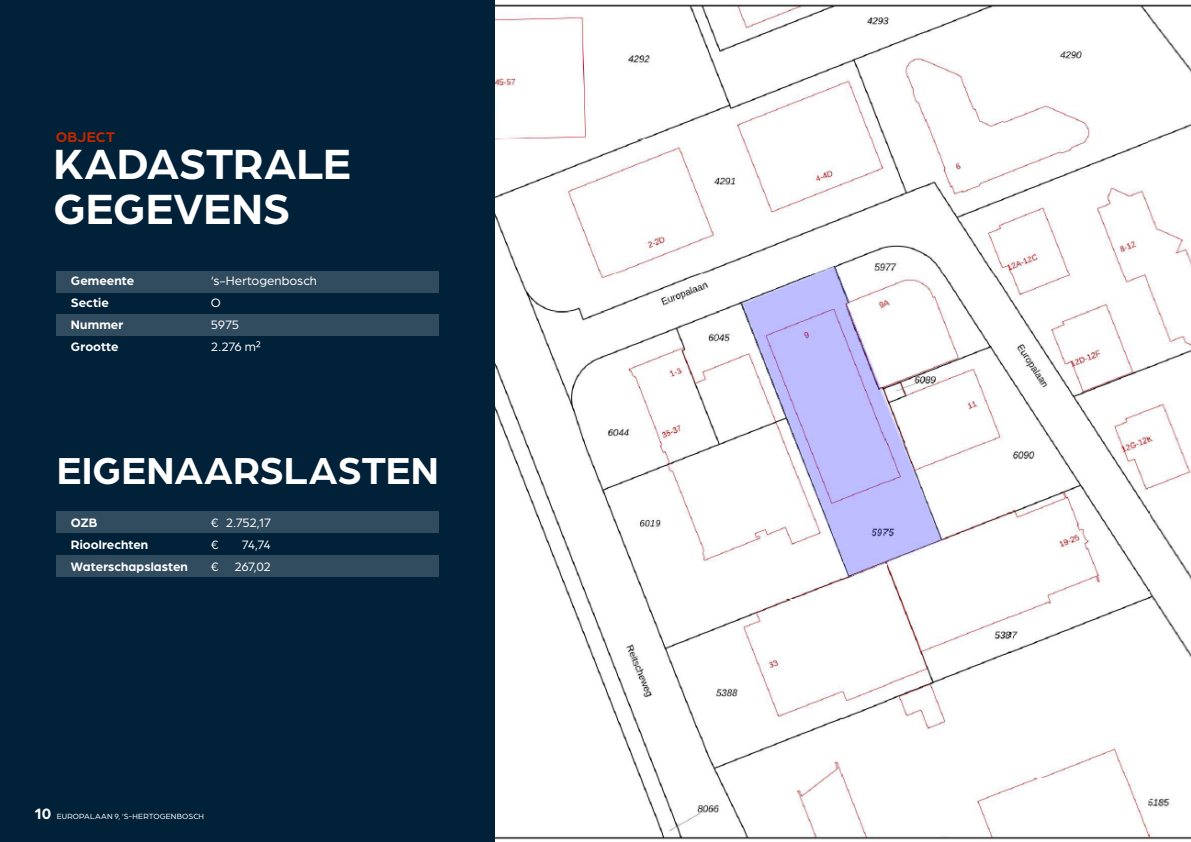
<style>
.page{position:relative;width:1191px;height:842px;background:#fff}
.page>*{position:absolute;margin:0;border:0;box-sizing:border-box;transform-origin:0 0}
.Koppen_groot_wit{font:700 45px "Arboria";letter-spacing:-.005em;color:#fff}
.Koppen_groot_wit-2{font:700 40px "Arboria";color:#fff}
.Kopjes_klein_rood{font:700 15px "Arboria";letter-spacing:.01em;color:#bc2701}
.t1{font:700 13px "Arboria";letter-spacing:.005em;color:#fff}
.t2{font:13px "Arboria";letter-spacing:-.01em;color:#fff}
.t3{font:8px "Arboria";letter-spacing:.02em;color:#fff}
.s1{font-weight:700;font-size:16px}
</style>
<div class="page">
<div style="left:0;top:0;width:595px;height:842px;background:#002138"></div>
<div style="left:57px;top:271px;width:382px;height:22px;background:#324c5f"></div>
<div style="left:57px;top:511px;width:382px;height:22px;background:#324c5f"></div>
<div style="left:57px;top:314px;width:382px;height:22px;background:#324c5f"></div>
<div style="left:57px;top:555px;width:382px;height:22px;background:#324c5f"></div>
<img style="left:495px;top:0;width:696px;height:842px">
<p class="Kopjes_klein_rood" style="left:56px;top:126px;width:61px">OBJECT</p>
<p class="Koppen_groot_wit" style="left:53px;top:133px;width:298px">KADASTRALE</p>
<p class="Koppen_groot_wit" style="left:53px;top:178px;width:239px">GEGEVENS</p>
<p class="t1" style="left:71px;top:271px;width:65px">Gemeente</p>
<p class="t2" style="left:211px;top:272px;width:108px">‘s-Hertogenbosch</p>
<p class="t1" style="left:71px;top:293px;width:39px">Sectie</p>
<p class="t2" style="left:211px;top:294px;width:12px">O</p>
<p class="t1" style="left:71px;top:315px;width:54px">Nummer</p>
<p class="t2" style="left:211px;top:316px;width:30px">5975</p>
<p class="t1" style="left:71px;top:337px;width:49px">Grootte</p>
<p class="t2" style="left:211px;top:338px;width:52px">2.276 m²</p>
<p class="Koppen_groot_wit-2" style="left:57px;top:443px;width:384px">EIGENAARSLASTEN</p>
<p class="t1" style="left:71px;top:513px;width:28px">OZB</p>
<p class="t2" style="left:211px;top:514px;width:61px">€ 2.752,17</p>
<p class="t1" style="left:71px;top:535px;width:79px">Rioolrechten</p>
<p class="t2" style="left:211px;top:536px;width:9px">€</p>
<p class="t2" style="left:242px;top:536px;width:31px">74,74</p>
<p class="t1" style="left:71px;top:557px;width:118px">Waterschapslasten</p>
<p class="t2" style="left:211px;top:558px;width:61px">€ 267,02</p>
<p class="t3" style="left:34px;top:811px;width:172px"><span class="s1">10</span> EUROPALAAN 9, ‘S-HERTOGENBOSCH</p>
</div>
